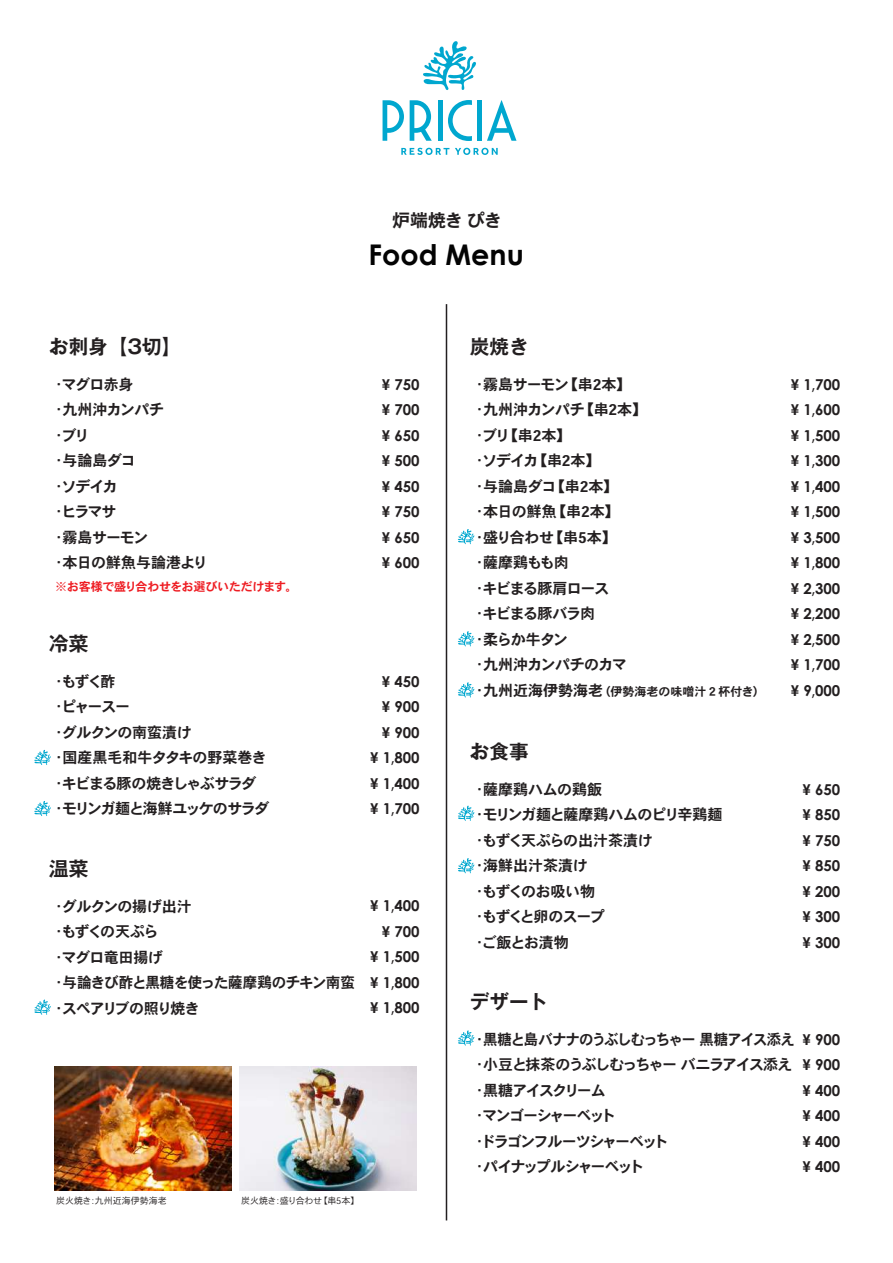
<style>
.page{position:relative;width:893px;height:1263px;background:#fff}
.page>*{position:absolute;margin:0;border:0;box-sizing:border-box;transform-origin:0 0}
.t1{font:700 28.5px "Century Gothic";color:#030303}
.t2{font:700 19.5px "Gothic MB101 Pr 6 N De";color:#231f20}
.t3{font:18px "Heisei Kaku Go Std W7";letter-spacing:-.025em;color:#231f20}
.t4{font:700 15px/25.5px "Century Gothic";color:#231f20;text-align:justify}
.t5{font:15px/25.5px "Heisei Kaku Go Std W7";letter-spacing:-.03em;color:#231f20}
.t6{font:15px/25.5px "Heisei Kaku Go Std W7";letter-spacing:-.05em;color:#231f20}
.t7{font:15px/25.5px "Heisei Kaku Go Std W7";letter-spacing:-.09em;color:#231f20}
.t8{font:12px "Heisei Kaku Go Std W7";color:#231f20}
.t9{font:12px "Heisei Kaku Go Std W7";letter-spacing:-.03em;color:#ee1d23}
.t10{font:9px "Heisei Kaku Go Std W3";letter-spacing:-.04em;color:#231f20}
.t11{font:9px "Heisei Kaku Go Std W3";color:#231f20}
.s1{font-family:"Koz Go Pr 6 N";font-weight:400}
.s2{font-size:15px}
</style>
<div class="page">
<svg style="left:423px;top:41px;width:53px;height:49px"></svg>
<svg style="left:455px;top:148px;width:43px;height:7px"></svg>
<svg style="left:401px;top:148px;width:48px;height:7px"></svg>
<svg style="left:410px;top:100px;width:22px;height:41px"></svg>
<div style="left:438px;top:100px;width:5px;height:41px;background:#00a7cf"></div>
<svg style="left:448px;top:100px;width:24px;height:41px"></svg>
<hr style="left:478px;top:100px;width:4px;height:41px;background:#00a7cf">
<svg style="left:487px;top:100px;width:29px;height:41px"></svg>
<svg style="left:383px;top:100px;width:21px;height:41px"></svg>
<hr style="left:446px;top:304px;width:1px;height:916px;background:#231f20">
<svg style="left:34px;top:999px;width:17px;height:16px"></svg>
<svg style="left:34px;top:801px;width:17px;height:15px"></svg>
<svg style="left:34px;top:750px;width:17px;height:15px"></svg>
<svg style="left:458px;top:858px;width:17px;height:16px"></svg>
<svg style="left:458px;top:1030px;width:17px;height:16px"></svg>
<svg style="left:458px;top:805px;width:17px;height:16px"></svg>
<svg style="left:458px;top:631px;width:17px;height:16px"></svg>
<svg style="left:458px;top:682px;width:17px;height:16px"></svg>
<svg style="left:458px;top:529px;width:17px;height:15px"></svg>
<img style="left:55px;top:1067px;width:176px;height:123px">
<img style="left:240px;top:1067px;width:176px;height:123px">
<p class="t3" style="left:392px;top:209px;width:111px">炉端焼き ぴき</p>
<h1 class="t1" style="left:369px;top:233px;width:157px">Food Menu</h1>
<h2 class="t2" style="left:49px;top:331px;width:133px">お刺身【3切】</h2>
<p class="t6" style="left:55px;top:372px;width:154px">･マグロ赤身<br>･九州沖カンパチ<br>･ブリ<br>･与論島ダコ<br>･ソデイカ<br>･ヒラマサ<br>･霧島サーモン<br>･本日の鮮魚与論港より</p>
<p class="t4" style="left:382px;top:371px;width:39px">¥ 750 ¥ 700 ¥ 650 ¥ 500 ¥ 450 ¥ 750 ¥ 650 ¥ 600</p>
<p class="t9" style="left:55px;top:579px;width:244px">※お客様で盛り合わせをお選びいただけます。</p>
<h2 class="t2" style="left:49px;top:628px;width:41px">冷菜</h2>
<p class="t6" style="left:55px;top:669px;width:216px">･もずく酢<br>･ピャースー<br>･グルクンの南蛮漬け<br>･国産黒毛和牛タタキの野菜巻き･キビまる豚の焼きしゃぶサラダ<br>･モリンガ麺と海鮮ユッケのサラダ</p>
<p class="t4" style="left:370px;top:668px;width:51px;text-align:right">¥ 450 ¥ 900 ¥ 900 ¥ 1<span class="s1">,</span>800 ¥ 1<span class="s1">,</span>400 ¥ 1<span class="s1">,</span>700</p>
<h2 class="t2" style="left:49px;top:853px;width:41px">温菜</h2>
<p class="t6" style="left:55px;top:894px;width:301px">･グルクンの揚げ出汁<br>･もずくの天ぷら<br>･マグロ竜田揚げ<br>･与論きび酢と黒糖を使った薩摩鶏のチキン南蛮･スペアリブの照り焼き</p>
<p class="t4" style="left:370px;top:892px;width:51px;text-align:right">¥ 1<span class="s1">,</span>400 ¥ 700 ¥ 1<span class="s1">,</span>500 ¥ 1<span class="s1">,</span>800 ¥ 1<span class="s1">,</span>800</p>
<p class="t11" style="left:56px;top:1194px;width:112px">炭火焼き：九州近海伊勢海老</p>
<p class="t10" style="left:241px;top:1194px;width:120px">炭火焼き：盛り合わせ【串5本】</p>
<h2 class="t2" style="left:470px;top:331px;width:60px">炭焼き</h2>
<p class="t5" style="left:476px;top:372px;width:173px">･霧島サーモン【串2本】<br>･九州沖カンパチ【串2本】･ブリ【串2本】<br>･ソデイカ【串2本】<br>･与論島ダコ【串2本】<br>･本日の鮮魚【串2本】<br>･盛り合わせ【串5本】<br>･薩摩鶏もも肉<br>･キビまる豚肩ロース<br>･キビまる豚バラ肉<br>･柔らか牛タン<br>･九州沖カンパチのカマ</p>
<p class="t8" style="left:476px;top:684px;width:290px"><span class="s2">･九州近海伊勢海老</span>（伊勢海老の味噌汁２杯付き）</p>
<p class="t4" style="left:791px;top:371px;width:51px">¥ 1<span class="s1">,</span>700 ¥ 1<span class="s1">,</span>600 ¥ 1<span class="s1">,</span>500 ¥ 1<span class="s1">,</span>300 ¥ 1<span class="s1">,</span>400 ¥ 1<span class="s1">,</span>500 ¥ 3<span class="s1">,</span>500 ¥ 1<span class="s1">,</span>800 ¥ 2<span class="s1">,</span>300 ¥ 2<span class="s1">,</span>200 ¥ 2<span class="s1">,</span>500 ¥ 1<span class="s1">,</span>700 ¥ 9<span class="s1">,</span>000</p>
<h2 class="t2" style="left:470px;top:736px;width:60px">お食事</h2>
<p class="t5" style="left:476px;top:777px;width:248px">･薩摩鶏ハムの鶏飯<br>･モリンガ麺と薩摩鶏ハムのピリ辛鶏麺･もずく天ぷらの出汁茶漬け<br>･海鮮出汁茶漬け<br>･もずくのお吸い物<br>･もずくと卵のスープ<br>･ご飯とお漬物</p>
<p class="t4" style="left:802px;top:776px;width:39px">¥ 650 ¥ 850 ¥ 750 ¥ 850 ¥ 200 ¥ 300 ¥ 300</p>
<h2 class="t2" style="left:470px;top:986px;width:80px">デザート</h2>
<p class="t7" style="left:476px;top:1027px;width:321px">･黒糖と島バナナのうぶしむっちゃー 黒糖アイス添え･小豆と抹茶のうぶしむっちゃー バニラアイス添え･黒糖アイスクリーム<br>･マンゴーシャーベット<br>･ドラゴンフルーツシャーベット<br>･パイナップルシャーベット</p>
<p class="t4" style="left:802px;top:1026px;width:39px">¥ 900 ¥ 900 ¥ 400 ¥ 400 ¥ 400 ¥ 400</p>
</div>
